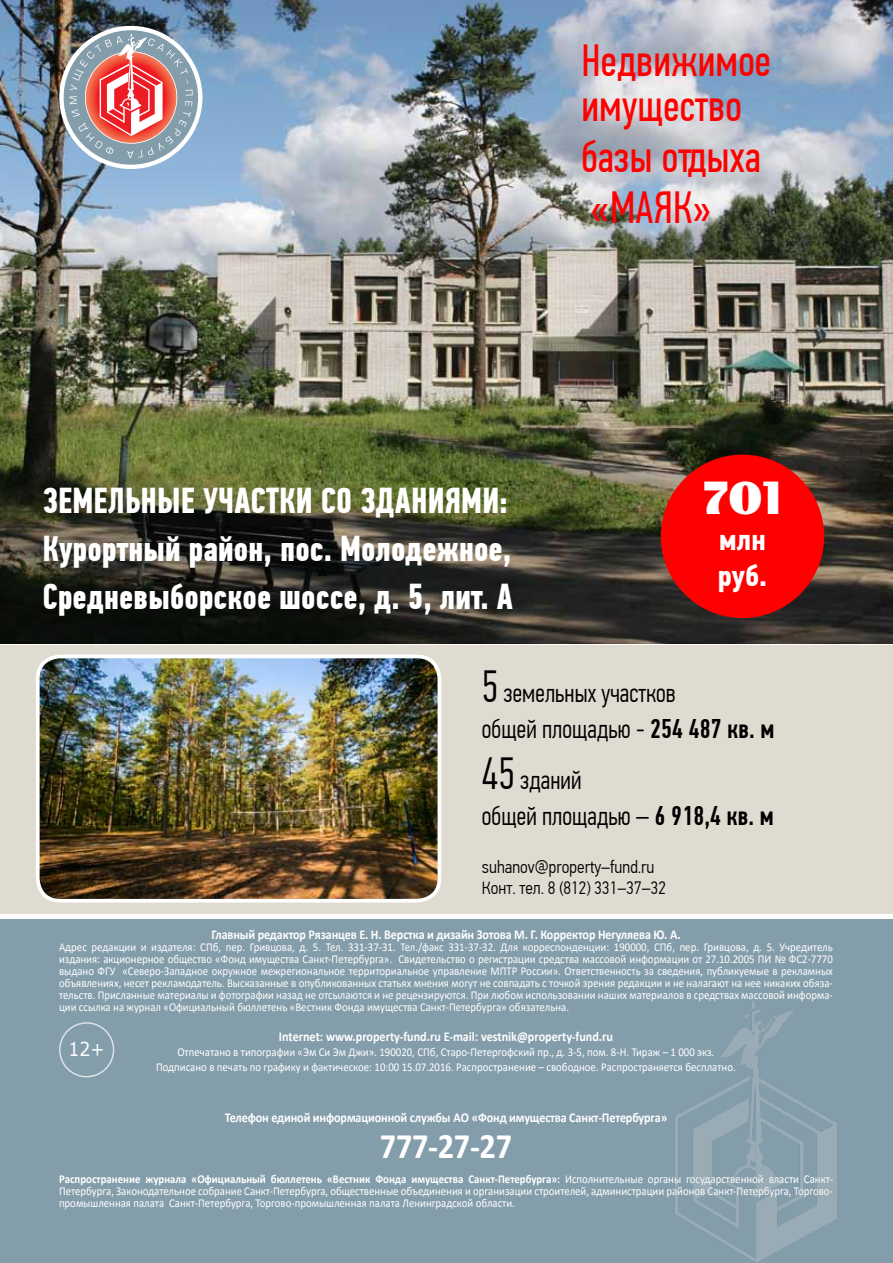
<style>
.page{position:relative;width:893px;height:1263px;background:#fff}
.page>*{position:absolute;margin:0;border:0;box-sizing:border-box;transform-origin:0 0}
.t1{font:45px/45px "PF Din Text Comp Pro";letter-spacing:.005em;color:#f00}
.t2{font:45px "Binner";color:#fff}
.t3{font:700 36px/48.2px "PF Din Text Comp Pro";letter-spacing:.005em;color:#fff}
.t4{font:700 36px "Calibri";letter-spacing:-.01em;color:#fff;scale:.9 1}
.t5{font:700 30.15px/36px "PF Din Text Cond Pro";letter-spacing:.005em;color:#fff}
.t6{font:300 27px/36px "PF Din Text Comp Pro";letter-spacing:.005em;color:#000}
.t7{font:19.2px "Verdana";color:#fff;scale:.9 1}
.t8{font:300 18px/21px "PF Din Text Cond Pro";color:#000}
.t9{font:700 13.5px "Calibri";letter-spacing:-.01em;color:#fff;scale:.9 1}
.t10{font:12px/12px "Calibri";color:#fff;text-align:justify;scale:.9 1}
.s1{font-size:45px}
.s2{font-weight:500}
.s3{font-weight:700}
</style>
<div class="page">
<div style="left:0;top:914px;width:893px;height:349px;background:#849daa"></div>
<div style="left:0;top:914px;width:893px;height:5px;background:#fff"></div>
<div style="left:0;top:645px;width:893px;height:268px;background:#dfdbd0"></div>
<img style="left:38px;top:660px;width:18px;height:238px">
<img style="left:0;top:0;width:893px;height:644px">
<img style="left:56px;top:0;width:781px;height:1263px">
<h1 class="t1" style="left:581px;top:38px;width:191px">Недвижимое имущество</h1>
<h1 class="t1" style="left:581px;top:131px;width:181px;line-height:51px">базы отдыха «Маяк»</h1>
<h2 class="t3" style="left:43px;top:476px;width:471px;text-indent:253px">И СО ЗДАНИЯМИ:<br>Курортный район, пос. Молодежное,<br>Средневыборское шоссе, д. 5, лит. А</h2>
<h1 class="t2" style="left:704px;top:473px;width:78px">701</h1>
<h2 class="t3" style="left:43px;top:476px;width:208px">ЗЕМЕЛЬНЫЕ УЧАСТК</h2>
<h3 class="t5" style="left:718px;top:522px;width:51px">млн руб.</h3>
<h3 class="t6" style="left:482px;top:675px;width:294px"><span class="s1">5</span> земельных участков<br>общей площадью - <span class="s2">254 487 кв. м</span></h3>
<h3 class="t6" style="left:482px;top:762px;width:293px"><span class="s1">45</span> зданий<br>общей площадью – <span class="s2">6 918,4 кв. м</span></h3>
<h3 class="t8" style="left:482px;top:856px;width:186px">suhanov@property–fund.ru<br>Конт. тел. 8 (812) 331–37–32</h3>
<p class="t9" style="left:211px;top:924px;width:523px">Главный редактор Рязанцев Е. Н. Верстка и дизайн Зотова М. Г. Корректор Негуляева Ю. А.</p>
<p class="t10" style="left:59px;top:940px;width:861px">Адрес редакции и издателя: СПб, пер. Гривцова, д. 5. Тел. 331-37-31. Тел./факс 331-37-32. Для корреспонденции: 190000, СПб, пер. Гривцова, д. 5. Учредитель издания: акционерное общество «Фонд имущества Санкт-Петербурга». Свидетельство о регистрации средства массовой информации от 27.10.2005 ПИ № ФС2-7770 выдано ФГУ «Северо-Западное окружное межрегиональное территориальное управление МПТР России». Ответственность за сведения, публикуемые в рекламных объявлениях, несет рекламодатель. Высказанные в опубликованных статьях мнения могут не совпадать с точкой зрения редакции и не налагают на нее никаких обяза&shy;тельств. Присланные материалы и фотографии назад не отсылаются и не рецензируются. При любом использовании наших материалов в средствах массовой информа&shy;ции ссылка на журнал «Официальный бюллетень «Вестник Фонда имущества Санкт-Петербурга» обязательна.</p>
<p class="t9" style="left:279px;top:1026px;width:373px">Internet: www.property-fund.ru E-mail: vestnik@property-fund.ru</p>
<p class="t10" style="left:156px;top:1044px;width:646px;line-height:15px;text-align:center">Отпечатано в типографии «Эм Си Эм Джи». 190020, СПб, Старо-Петергофский пр., д. 3-5, пом. 8-Н. Тираж – 1 000 экз.<br>Подписано в печать по графику и фактическое: 10:00 15.07.2016. Распространение – свободное. Распространяется бесплатно.</p>
<p class="t9" style="left:225px;top:1107px;width:493px">Телефон единой информационной службы ао «Фонд имущества Санкт-Петербурга»</p>
<h2 class="t4" style="left:380px;top:1120px;width:148px">777-27-27</h2>
<p class="t10" style="left:59px;top:1173px;width:861px"><span class="s3">Распространение журнала «Официальный бюллетень «Вестник Фонда имущества Санкт-Петербурга»:</span> Исполнительные органы государственной власти Санкт-Петербурга, Законодательное собрание Санкт-Петербурга, общественные объединения и организации строителей, администрации районов Санкт-Петербурга, Торгово&shy;промышленная палата Санкт-Петербурга, Торгово-промышленная палата Ленинградской области.</p>
<h3 class="t7" style="left:69px;top:1035px;width:42px">12+</h3>
</div>
